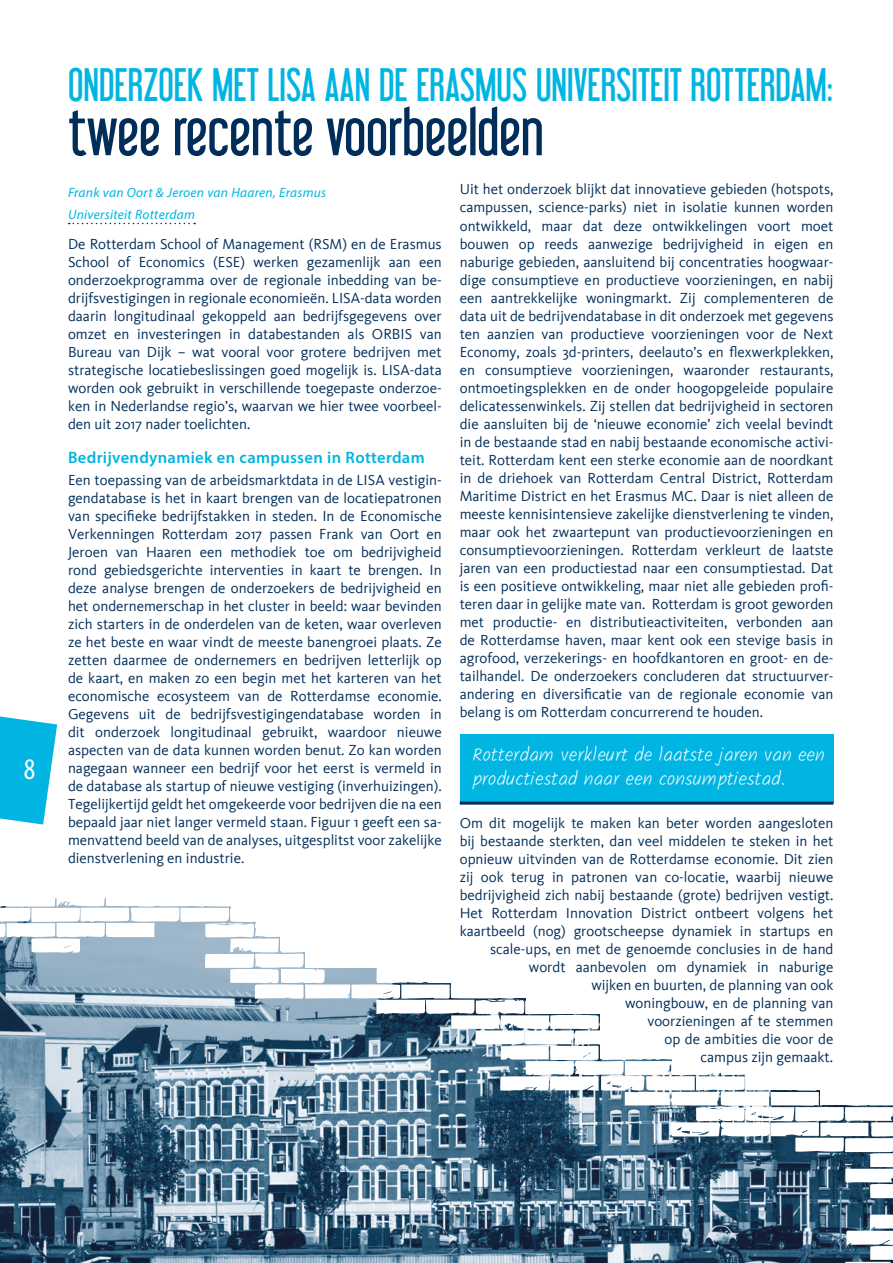
<style>
.page{position:relative;width:893px;height:1263px;background:#fff}
.page>*{position:absolute;margin:0;border:0;box-sizing:border-box;transform-origin:0 0}
.t1{font:60px "Libel Suit";color:#002d59}
.t2{font:42px "Libel Suit";color:#00b5e2}
.t3{font:condensed 30px "Myriad Pro";color:#fff}
.t4{font:300 19.5px/23.4px "Kalam";color:#fff}
.t5{font:600 16.5px "Myriad Pro";letter-spacing:.02em;color:#00b5e2}
.t6{font:15px/18px "Kievit";color:#002d59;text-align:justify}
.t7{font:italic 13.5px/21px "Myriad Pro";letter-spacing:.02em;color:#00b5e2}
</style>
<div class="page">
<svg style="left:0;top:716px;width:57px;height:108px"></svg>
<img style="left:0;top:1198px;width:893px;height:65px">
<svg style="left:845px;top:1214px;width:48px;height:49px"></svg>
<svg style="left:0;top:898px;width:893px;height:300px"></svg>
<div style="left:0;top:844px;width:55px;height:61px;background:#fff"></div>
<div style="left:106px;top:845px;width:133px;height:61px;background:#fff"></div>
<div style="left:231px;top:845px;width:146px;height:75px;background:#fff"></div>
<div style="left:256px;top:852px;width:146px;height:83px;background:#fff"></div>
<div style="left:280px;top:867px;width:146px;height:83px;background:#fff"></div>
<div style="left:306px;top:884px;width:145px;height:83px;background:#fff"></div>
<div style="left:377px;top:898px;width:146px;height:83px;background:#fff"></div>
<div style="left:451px;top:914px;width:146px;height:84px;background:#fff"></div>
<div style="left:526px;top:930px;width:146px;height:83px;background:#fff"></div>
<div style="left:600px;top:975px;width:146px;height:84px;background:#fff"></div>
<div style="left:672px;top:989px;width:146px;height:83px;background:#fff"></div>
<div style="left:746px;top:1006px;width:145px;height:83px;background:#fff"></div>
<div style="left:820px;top:1021px;width:73px;height:84px;background:#fff"></div>
<div style="left:617px;top:846px;width:276px;height:176px;background:#fff"></div>
<div style="left:300px;top:846px;width:349px;height:88px;background:#fff"></div>
<svg style="left:69px;top:223px;width:126px;height:1px"></svg>
<div style="left:460px;top:734px;width:373px;height:68px;background:#00b5e2"></div>
<hr style="left:460px;top:802px;width:373px;height:3px;background:#002d59">
<h3 class="t3" style="left:24px;top:751px;width:13px">8</h3>
<h2 class="t2" style="left:68px;top:60px;width:767px">ONDERZOEK MET LISA AAN DE ERASMUS UNIVERSITEIT ROTTERDAM:</h2>
<h1 class="t1" style="left:68px;top:96px;width:477px">twee recente voorbeelden</h1>
<p class="t7" style="left:68px;top:182px;width:260px">Frank van Oort &amp; Jeroen van Haaren, Erasmus<br>Universiteit Rotterdam</p>
<p class="t6" style="left:68px;top:235px;width:375px">De Rotterdam School of Management (RSM) en de Erasmus School of Economics (ESE) werken gezamenlijk aan een onderzoekprogramma over de regionale inbedding van be&shy;drijfsvestigingen in regionale economieën. LISA-data worden daarin longitudinaal gekoppeld aan bedrijfsgegevens over omzet en investeringen in databestanden als ORBIS van Bureau van Dijk – wat vooral voor grotere bedrijven met strategische locatiebeslissingen goed mogelijk is. LISA-data worden ook gebruikt in verschillende toegepaste onderzoe&shy;ken in Nederlandse regio’s, waarvan we hier twee voorbeel&shy;den uit 2017 nader toelichten.</p>
<p class="t5" style="left:68px;top:447px;width:358px">Bedrijvendynamiek en campussen in Rotterdam</p>
<p class="t6" style="left:68px;top:471px;width:375px">Een toepassing van de arbeidsmarktdata in de LISA vestigin&shy;gendatabase is het in kaart brengen van de locatiepatronen van specifieke bedrijfstakken in steden. In de Economische Verkenningen Rotterdam 2017 passen Frank van Oort en Jeroen van Haaren een methodiek toe om bedrijvigheid rond gebiedsgerichte interventies in kaart te brengen. In deze analyse brengen de onderzoekers de bedrijvigheid en het ondernemerschap in het cluster in beeld: waar bevinden zich starters in de onderdelen van de keten, waar overleven ze het beste en waar vindt de meeste banengroei plaats. Ze zetten daarmee de ondernemers en bedrijven letterlijk op de kaart, en maken zo een begin met het karteren van het economische ecosysteem van de Rotterdamse economie.<br>Gegevens uit de bedrijfsvestigingendatabase worden in dit onderzoek longitudinaal gebruikt, waardoor nieuwe aspecten van de data kunnen worden benut. Zo kan worden nagegaan wanneer een bedrijf voor het eerst is vermeld in de database als startup of nieuwe vestiging (inverhuizingen).<br>Tegelijkertijd geldt het omgekeerde voor bedrijven die na een bepaald jaar niet langer vermeld staan. Figuur 1 geeft een sa&shy;menvattend beeld van de analyses, uitgesplitst voor zakelijke dienstverlening en industrie.</p>
<p class="t6" style="left:460px;top:181px;width:375px">Uit het onderzoek blijkt dat innovatieve gebieden (hotspots, campussen, science-parks) niet in isolatie kunnen worden ontwikkeld, maar dat deze ontwikkelingen voort moet bouwen op reeds aanwezige bedrijvigheid in eigen en naburige gebieden, aansluitend bij concentraties hoogwaar&shy;dige consumptieve en productieve voorzieningen, en nabij een aantrekkelijke woningmarkt. Zij complementeren de data uit de bedrijvendatabase in dit onderzoek met gegevens ten aanzien van productieve voorzieningen voor de Next Economy, zoals 3d-printers, deelauto’s en flexwerkplekken, en consumptieve voorzieningen, waaronder restaurants, ontmoetingsplekken en de onder hoogopgeleide populaire delicatessenwinkels. Zij stellen dat bedrijvigheid in sectoren die aansluiten bij de ‘nieuwe economie’ zich veelal bevindt in de bestaande stad en nabij bestaande economische activi&shy;teit. Rotterdam kent een sterke economie aan de noordkant in de driehoek van Rotterdam Central District, Rotterdam Maritime District en het Erasmus MC. Daar is niet alleen de meeste kennisintensieve zakelijke dienstverlening te vinden, maar ook het zwaartepunt van productievoorzieningen en consumptievoorzieningen. Rotterdam verkleurt de laatste jaren van een productiestad naar een consumptiestad. Dat is een positieve ontwikkeling, maar niet alle gebieden profi&shy;teren daar in gelijke mate van. Rotterdam is groot geworden met productie- en distributieactiviteiten, verbonden aan de Rotterdamse haven, maar kent ook een stevige basis in agrofood, verzekerings- en hoofdkantoren en groot- en de&shy;tailhandel. De onderzoekers concluderen dat structuurver&shy;andering en diversificatie van de regionale economie van belang is om Rotterdam concurrerend te houden.</p>
<h3 class="t4" style="left:472px;top:744px;width:354px">Rotterdam verkleurt de laatste jaren van een productiestad naar een consumptiestad.</h3>
<p class="t6" style="left:460px;top:814px;width:375px;text-align:right">Om dit mogelijk te maken kan beter worden aangesloten bij bestaande sterkten, dan veel middelen te steken in het opnieuw uitvinden van de Rotterdamse economie. Dit zien zij ook terug in patronen van co-locatie, waarbij nieuwe bedrijvigheid zich nabij bestaande (grote) bedrijven vestigt.<br>Het Rotterdam Innovation District ontbeert volgens het kaartbeeld (nog) grootscheepse dynamiek in startups en scale-ups, en met de genoemde conclusies in de hand wordt aanbevolen om dynamiek in naburige<br>wijken en buurten, de planning van ook<br>woningbouw, en de planning van<br>voorzieningen af te stemmen<br>op de ambities die voor de<br>campus zijn gemaakt.</p>
</div>
